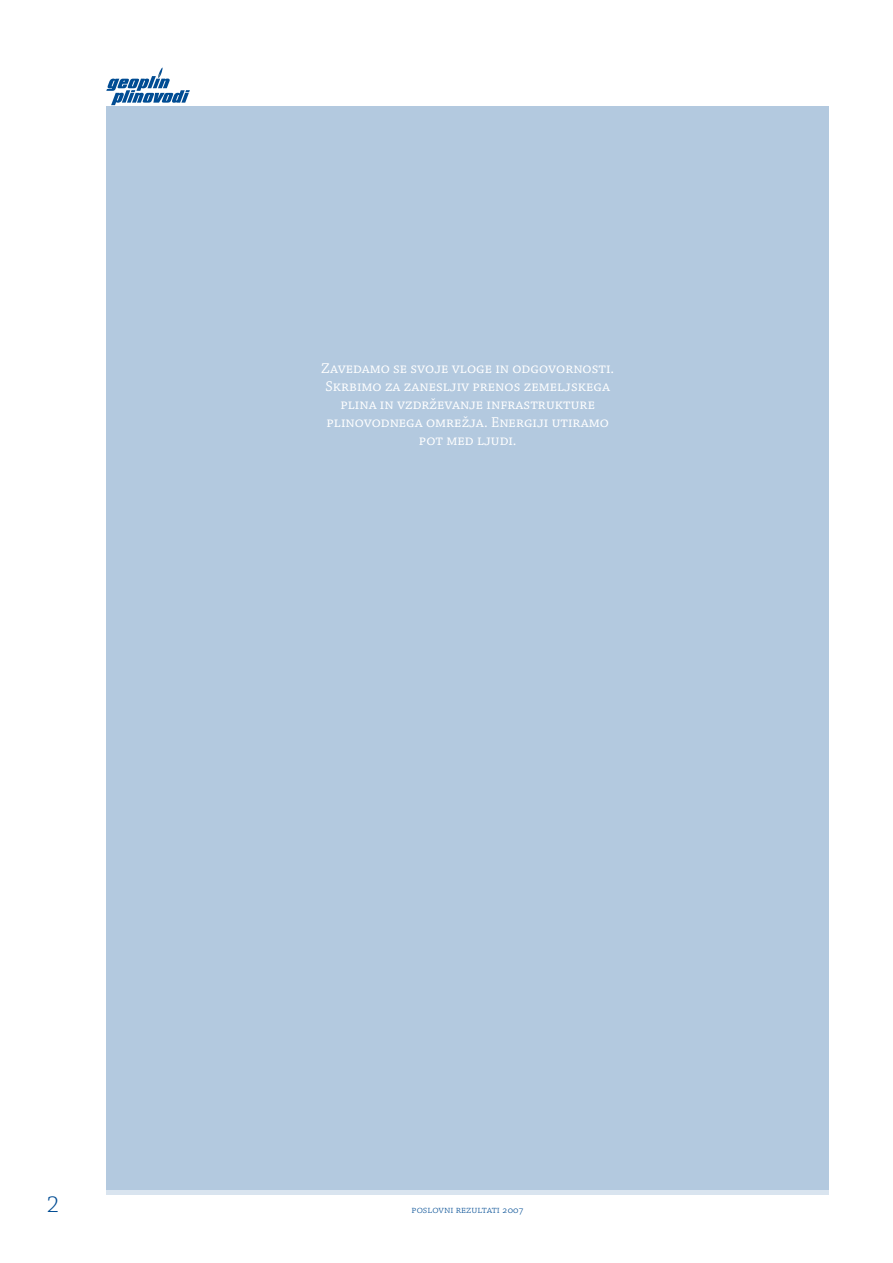
<style>
.page{position:relative;width:893px;height:1263px;background:#fff}
.page>*{position:absolute;margin:0;border:0;box-sizing:border-box;transform-origin:0 0}
.t1{font:300 24px "Chaparral Pro";color:#004c93}
.t2{font:15px/18px "Chaparral Pro";color:#fff;text-align:center}
.t3{font:300 10.5px "Chaparral Pro";color:#004c93}
</style>
<div class="page">
<div style="left:106px;top:106px;width:723px;height:1085px;background:#b3c9df"></div>
<hr style="left:106px;top:1191px;width:723px;height:4px;background:#d9e4ef">
<svg style="left:106px;top:67px;width:84px;height:38px"></svg>
<p class="t2" style="left:321px;top:359px;width:295px">Zavedamo se svoje vloge in odgovornosti.<br>Skrbimo za zanesljiv prenos zemeljskega plina in vzdrževanje infrastrukture plinovodnega omrežja. Energiji utiramo pot med ljudi.</p>
<h1 class="t1" style="left:47px;top:1191px;width:14px">2</h1>
<p class="t3" style="left:412px;top:1204px;width:114px">poslovni rezultati 2007</p>
</div>
